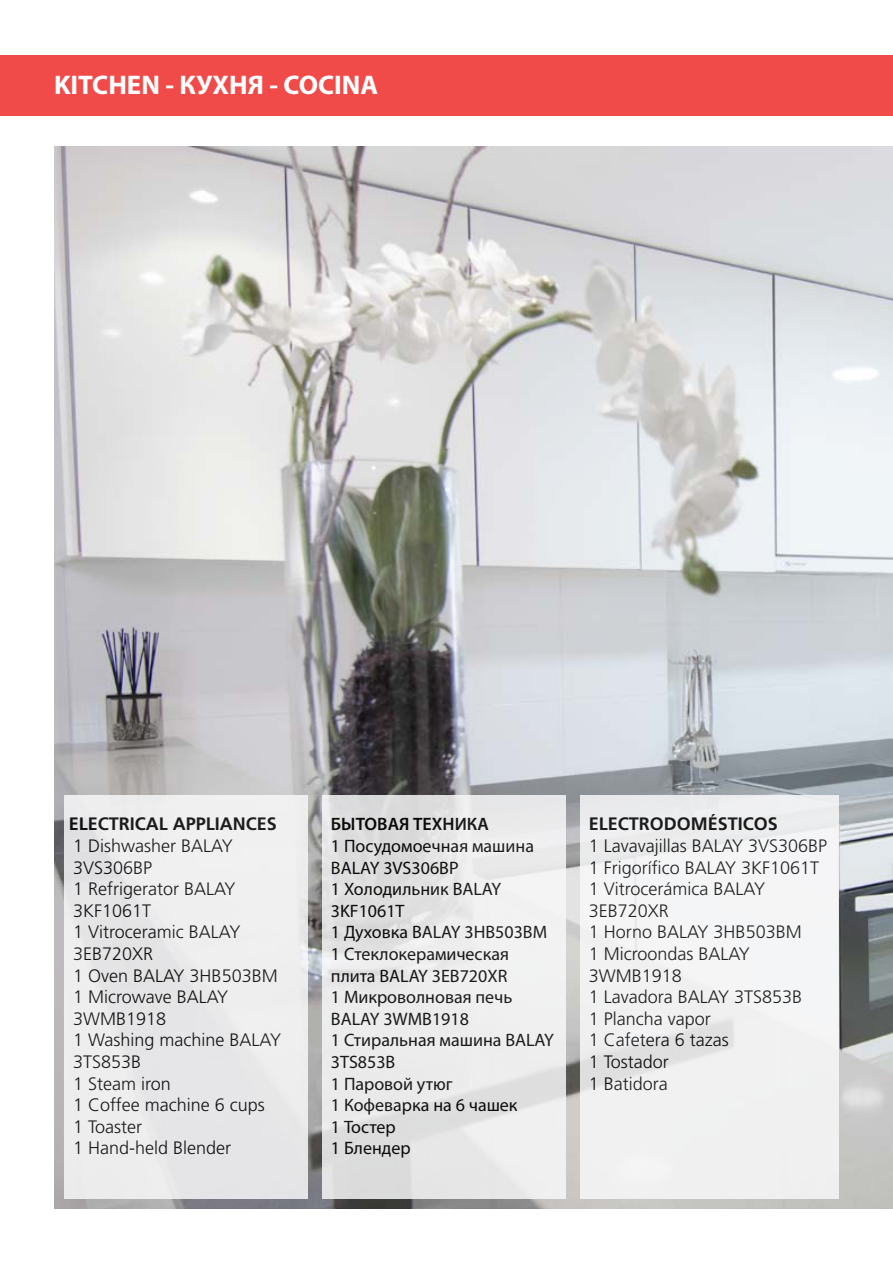
<style>
.page{position:relative;width:893px;height:1263px;background:#fff}
.page>*{position:absolute;margin:0;border:0;box-sizing:border-box;transform-origin:0 0}
.t1{font:700 27px "Myriad Pro";color:#fff}
.t2{font:300 18px/21.6px "Frutiger LT Std";color:#000}
.t3{font:18px/21.6px "Myriad Pro";color:#000}
.t4{font:700 18px "Frutiger LT Std";color:#000}
.t5{font:600 18px "Myriad Pro";color:#000}
</style>
<div class="page">
<img style="left:54px;top:146px;width:839px;height:1063px">
<div style="left:1px;top:55px;width:892px;height:61px;background:#f14b49"></div>
<div style="left:580px;top:795px;width:259px;height:403px;background:#f1f1f1"></div>
<div style="left:65px;top:795px;width:243px;height:403px;background:#ededee"></div>
<div style="left:322px;top:795px;width:244px;height:403px;background:linear-gradient(to right,#e1e1e1,#f0eff0)"></div>
<h1 class="t1" style="left:54px;top:67px;width:326px">KITCHEN - КУХНЯ - COCINA</h1>
<p class="t4" style="left:69px;top:813px;width:210px">ELECTRICAL APPLIANCES</p>
<p class="t2" style="left:73px;top:835px;width:209px">1 Dishwasher BALAY<br>3VS306BP<br>1 Refrigerator BALAY<br>3KF1061T<br>1 Vitroceramic BALAY<br>3EB720XR<br>1 Oven BALAY 3HB503BM<br>1 Microwave BALAY<br>3WMB1918<br>1 Washing machine BALAY<br>3TS853B<br>1 Steam iron<br>1 Coffee machine 6 cups<br>1 Toaster<br>1 Hand-held Blender</p>
<p class="t5" style="left:331px;top:813px;width:159px">БЫТОВАЯ ТЕХНИКА</p>
<p class="t3" style="left:331px;top:835px;width:224px">1 Посудомоечная машина<br>BALAY 3VS306BP<br>1 Холодильник BALAY<br>3KF1061T<br>1 Духовка BALAY 3HB503BM<br>1 Cтеклокерамическая плита BALAY 3EB720XR<br>1 Микроволновая печь<br>BALAY 3WMB1918<br>1 Стиральная машина BALAY<br>3TS853B<br>1 Паровой утюг<br>1 Кофеварка на 6 чашек<br>1 Тостер<br>1 Блендер</p>
<p class="t4" style="left:589px;top:813px;width:191px">ELECTRODOMÉSTICOS</p>
<p class="t2" style="left:589px;top:835px;width:240px">1 Lavavajillas BALAY 3VS306BP<br>1 Frigorífico BALAY 3KF1061T<br>1 Vitrocerámica BALAY<br>3EB720XR<br>1 Horno BALAY 3HB503BM<br>1 Microondas BALAY<br>3WMB1918<br>1 Lavadora BALAY 3TS853B<br>1 Plancha vapor<br>1 Cafetera 6 tazas<br>1 Tostador<br>1 Batidora</p>
</div>
